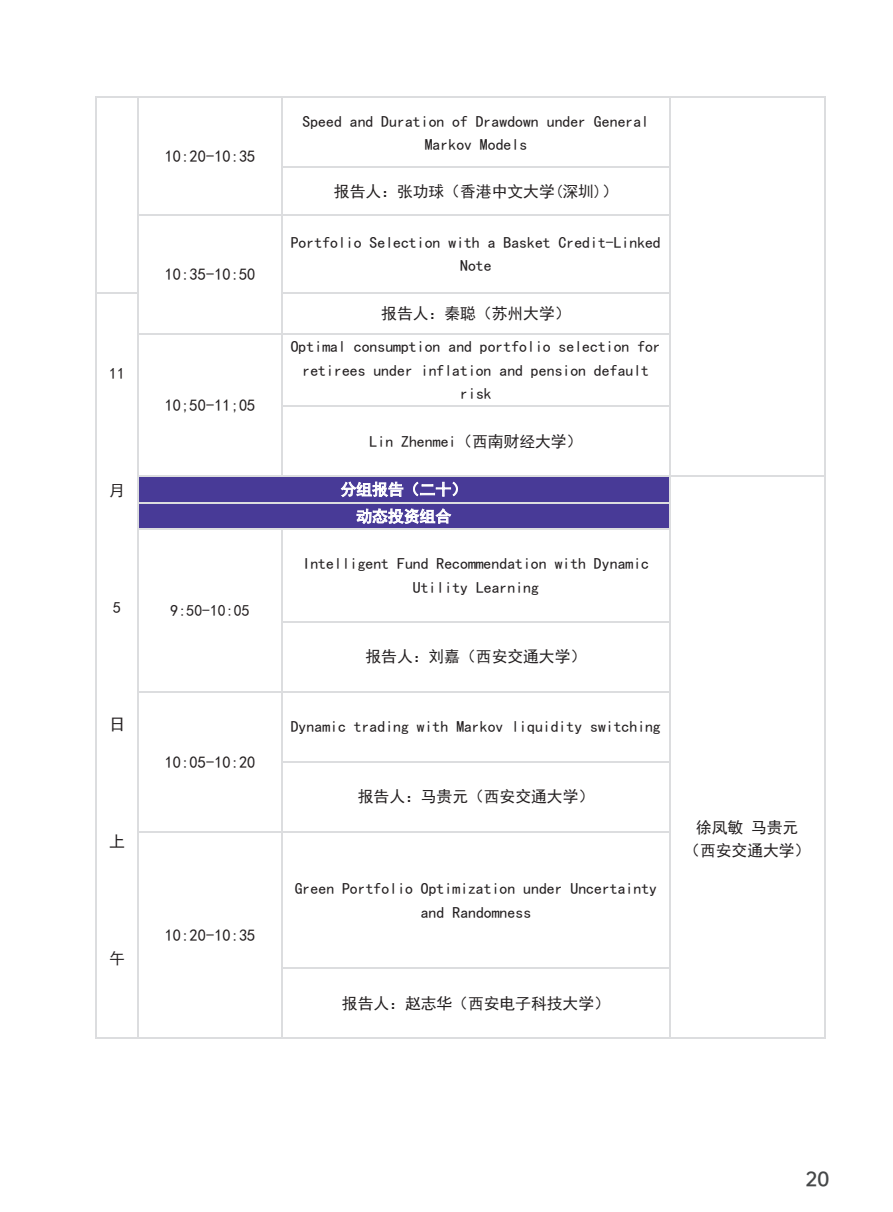
<style>
.page{position:relative;width:893px;height:1212px;background:#fff}
.page>*{position:absolute;margin:0;border:0;box-sizing:border-box;transform-origin:0 0}
.t1{font:18px "OPPO Sans B";color:#454748}
.t2{font:16.5px "Sim Hei";color:#231f20}
.t3{font:15.9px/23.4px "Sim Hei";color:#231f20;text-align:center}
.t4{font:15.9px "Sim Hei";color:#fff}
</style>
<div class="page">
<hr style="left:97px;top:97px;width:40px;height:1px;background:#dcdddf">
<hr style="left:138px;top:97px;width:144px;height:1px;background:#dcdddf">
<hr style="left:283px;top:97px;width:386px;height:1px;background:#dcdddf">
<hr style="left:670px;top:97px;width:154px;height:1px;background:#dcdddf">
<hr style="left:96px;top:98px;width:1px;height:69px;background:#dcdddf">
<hr style="left:137px;top:98px;width:1px;height:69px;background:#dcdddf">
<hr style="left:282px;top:98px;width:1px;height:69px;background:#dcdddf">
<hr style="left:669px;top:98px;width:1px;height:69px;background:#dcdddf">
<hr style="left:824px;top:98px;width:2px;height:69px;background:#dcdddf">
<hr style="left:283px;top:167px;width:386px;height:1px;background:#dcdddf">
<hr style="left:96px;top:168px;width:1px;height:46px;background:#dcdddf">
<hr style="left:137px;top:168px;width:1px;height:46px;background:#dcdddf">
<hr style="left:282px;top:168px;width:1px;height:46px;background:#dcdddf">
<hr style="left:669px;top:168px;width:1px;height:46px;background:#dcdddf">
<hr style="left:824px;top:168px;width:2px;height:46px;background:#dcdddf">
<hr style="left:138px;top:214px;width:144px;height:1px;background:#dcdddf">
<hr style="left:283px;top:214px;width:386px;height:1px;background:#dcdddf">
<hr style="left:96px;top:215px;width:1px;height:77px;background:#dcdddf">
<hr style="left:137px;top:215px;width:1px;height:77px;background:#dcdddf">
<hr style="left:282px;top:215px;width:1px;height:77px;background:#dcdddf">
<hr style="left:669px;top:215px;width:1px;height:77px;background:#dcdddf">
<hr style="left:824px;top:215px;width:2px;height:77px;background:#dcdddf">
<hr style="left:97px;top:292px;width:40px;height:1px;background:#dcdddf">
<hr style="left:283px;top:292px;width:386px;height:1px;background:#dcdddf">
<hr style="left:96px;top:293px;width:1px;height:40px;background:#dcdddf">
<hr style="left:137px;top:293px;width:1px;height:40px;background:#dcdddf">
<hr style="left:282px;top:293px;width:1px;height:40px;background:#dcdddf">
<hr style="left:669px;top:293px;width:1px;height:40px;background:#dcdddf">
<hr style="left:824px;top:293px;width:2px;height:40px;background:#dcdddf">
<hr style="left:138px;top:333px;width:144px;height:2px;background:#dcdddf">
<hr style="left:283px;top:333px;width:386px;height:2px;background:#dcdddf">
<hr style="left:96px;top:335px;width:1px;height:70px;background:#dcdddf">
<hr style="left:137px;top:335px;width:1px;height:70px;background:#dcdddf">
<hr style="left:282px;top:335px;width:1px;height:70px;background:#dcdddf">
<hr style="left:669px;top:335px;width:1px;height:70px;background:#dcdddf">
<hr style="left:824px;top:335px;width:2px;height:70px;background:#dcdddf">
<hr style="left:283px;top:405px;width:386px;height:2px;background:#dcdddf">
<hr style="left:96px;top:407px;width:1px;height:68px;background:#dcdddf">
<hr style="left:137px;top:407px;width:1px;height:68px;background:#dcdddf">
<hr style="left:282px;top:407px;width:1px;height:68px;background:#dcdddf">
<hr style="left:669px;top:407px;width:1px;height:68px;background:#dcdddf">
<hr style="left:824px;top:407px;width:2px;height:68px;background:#dcdddf">
<div style="left:139px;top:477px;width:530px;height:25px;background:#483a97"></div>
<hr style="left:138px;top:475px;width:144px;height:2px;background:#dcdddf">
<hr style="left:283px;top:475px;width:386px;height:2px;background:#dcdddf">
<hr style="left:670px;top:475px;width:154px;height:2px;background:#dcdddf">
<hr style="left:824px;top:477px;width:2px;height:25px;background:#dcdddf">
<div style="left:139px;top:503px;width:530px;height:26px;background:#483a97"></div>
<hr style="left:138px;top:502px;width:531px;height:1px;background:#dcdddf">
<hr style="left:824px;top:503px;width:2px;height:26px;background:#dcdddf">
<svg style="left:96px;top:475px;width:1px;height:55px"></svg>
<svg style="left:137px;top:475px;width:1px;height:55px"></svg>
<hr style="left:138px;top:529px;width:144px;height:1px;background:#dcdddf">
<hr style="left:283px;top:529px;width:386px;height:1px;background:#dcdddf">
<svg style="left:669px;top:475px;width:1px;height:55px"></svg>
<hr style="left:96px;top:530px;width:1px;height:91px;background:#dcdddf">
<hr style="left:137px;top:530px;width:1px;height:91px;background:#dcdddf">
<hr style="left:282px;top:530px;width:1px;height:91px;background:#dcdddf">
<hr style="left:669px;top:530px;width:1px;height:91px;background:#dcdddf">
<hr style="left:824px;top:530px;width:2px;height:91px;background:#dcdddf">
<hr style="left:283px;top:621px;width:386px;height:1px;background:#dcdddf">
<hr style="left:96px;top:622px;width:1px;height:69px;background:#dcdddf">
<hr style="left:137px;top:622px;width:1px;height:69px;background:#dcdddf">
<hr style="left:282px;top:622px;width:1px;height:69px;background:#dcdddf">
<hr style="left:669px;top:622px;width:1px;height:69px;background:#dcdddf">
<hr style="left:824px;top:622px;width:2px;height:69px;background:#dcdddf">
<hr style="left:138px;top:691px;width:144px;height:1px;background:#dcdddf">
<hr style="left:283px;top:691px;width:386px;height:1px;background:#dcdddf">
<hr style="left:96px;top:692px;width:1px;height:69px;background:#dcdddf">
<hr style="left:137px;top:692px;width:1px;height:69px;background:#dcdddf">
<hr style="left:282px;top:692px;width:1px;height:69px;background:#dcdddf">
<hr style="left:669px;top:692px;width:1px;height:69px;background:#dcdddf">
<hr style="left:824px;top:692px;width:2px;height:69px;background:#dcdddf">
<hr style="left:283px;top:761px;width:386px;height:1px;background:#dcdddf">
<hr style="left:96px;top:762px;width:1px;height:69px;background:#dcdddf">
<hr style="left:137px;top:762px;width:1px;height:69px;background:#dcdddf">
<hr style="left:282px;top:762px;width:1px;height:69px;background:#dcdddf">
<hr style="left:669px;top:762px;width:1px;height:69px;background:#dcdddf">
<hr style="left:824px;top:762px;width:2px;height:69px;background:#dcdddf">
<hr style="left:138px;top:831px;width:144px;height:1px;background:#dcdddf">
<hr style="left:283px;top:831px;width:386px;height:1px;background:#dcdddf">
<hr style="left:96px;top:832px;width:1px;height:135px;background:#dcdddf">
<hr style="left:137px;top:832px;width:1px;height:135px;background:#dcdddf">
<hr style="left:282px;top:832px;width:1px;height:135px;background:#dcdddf">
<hr style="left:669px;top:832px;width:1px;height:135px;background:#dcdddf">
<hr style="left:824px;top:832px;width:2px;height:135px;background:#dcdddf">
<hr style="left:283px;top:967px;width:386px;height:2px;background:#dcdddf">
<hr style="left:96px;top:969px;width:1px;height:68px;background:#dcdddf">
<hr style="left:97px;top:1037px;width:40px;height:2px;background:#dcdddf">
<hr style="left:137px;top:969px;width:1px;height:68px;background:#dcdddf">
<hr style="left:138px;top:1037px;width:144px;height:2px;background:#dcdddf">
<hr style="left:282px;top:969px;width:1px;height:68px;background:#dcdddf">
<hr style="left:283px;top:1037px;width:386px;height:2px;background:#dcdddf">
<hr style="left:669px;top:969px;width:1px;height:68px;background:#dcdddf">
<hr style="left:670px;top:1037px;width:154px;height:2px;background:#dcdddf">
<hr style="left:824px;top:969px;width:2px;height:68px;background:#dcdddf">
<p class="t3" style="left:109px;top:361px;width:17px">11</p>
<p class="t3" style="left:109px;top:478px;width:17px">月</p>
<p class="t3" style="left:113px;top:595px;width:9px">5</p>
<p class="t3" style="left:109px;top:712px;width:17px">日</p>
<p class="t3" style="left:109px;top:829px;width:17px">上</p>
<p class="t3" style="left:109px;top:946px;width:17px">午</p>
<p class="t2" style="left:165px;top:148px;width:92px">10:20-10:35</p>
<p class="t2" style="left:165px;top:266px;width:92px">10:35-10:50</p>
<p class="t2" style="left:165px;top:397px;width:92px">10;50-11;05</p>
<p class="t3" style="left:171px;top:599px;width:81px">9:50-10:05</p>
<p class="t2" style="left:165px;top:753px;width:92px">10:05-10:20</p>
<p class="t2" style="left:165px;top:927px;width:92px">10:20-10:35</p>
<p class="t3" style="left:302px;top:109px;width:348px">Speed and Duration of Drawdown under General<br>Markov Models</p>
<p class="t3" style="left:334px;top:179px;width:285px">报告人：张功球（香港中文大学(深圳)）</p>
<p class="t3" style="left:291px;top:230px;width:372px">Portfolio Selection with a Basket Credit-Linked<br>Note</p>
<p class="t3" style="left:381px;top:302px;width:191px">报告人：秦聪（苏州大学）</p>
<p class="t3" style="left:291px;top:335px;width:372px">Optimal consumption and portfolio selection for retirees under inflation and pension default risk</p>
<p class="t3" style="left:370px;top:429px;width:214px">Lin Zhenmei（西南财经大学）</p>
<p class="t4" style="left:340px;top:481px;width:128px">分组报告（二十）</p>
<p class="t4" style="left:356px;top:508px;width:97px">动态投资组合</p>
<p class="t3" style="left:302px;top:552px;width:348px">Intelligent Fund Recommendation with Dynamic<br>Utility Learning</p>
<p class="t3" style="left:365px;top:645px;width:222px">报告人：刘嘉（西安交通大学）</p>
<p class="t3" style="left:291px;top:715px;width:372px">Dynamic trading with Markov liquidity switching</p>
<p class="t3" style="left:358px;top:785px;width:238px">报告人：马贵元（西安交通大学）</p>
<p class="t3" style="left:295px;top:877px;width:364px">Green Portfolio Optimization under Uncertainty and Randomness</p>
<p class="t3" style="left:342px;top:992px;width:270px">报告人：赵志华（西安电子科技大学）</p>
<p class="t3" style="left:684px;top:816px;width:128px">徐凤敏马贵元<br>（西安交通大学）</p>
<p class="t1" style="left:805px;top:1163px;width:25px">20</p>
</div>
